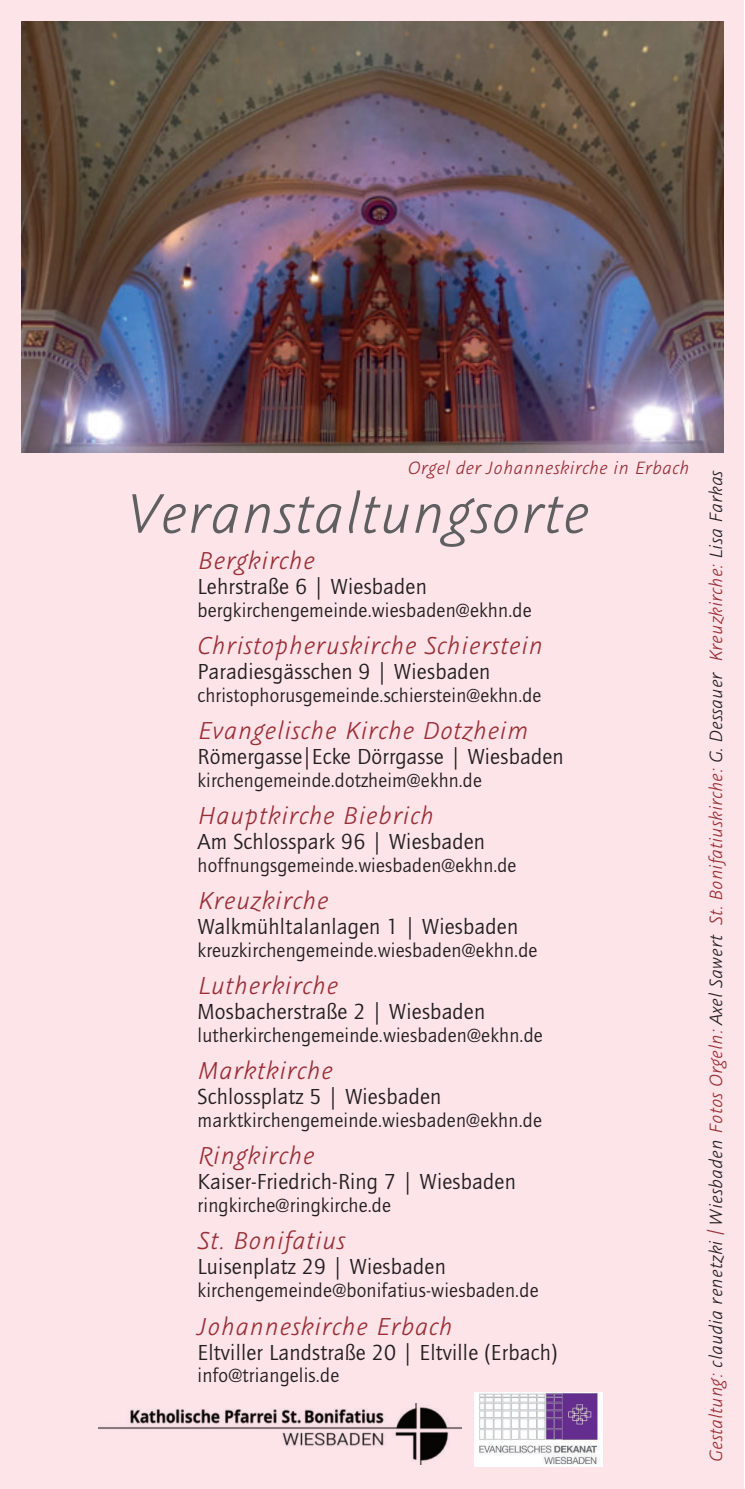
<style>
.page{position:relative;width:745px;height:1489px;background:#fff}
.page>*{position:absolute;margin:0;border:0;box-sizing:border-box;transform-origin:0 0}
.t1{font:italic 300 62.5px "Graublau Sans";color:#5f5f62}
.t2{font:italic 300 27.5px "Graublau Sans";letter-spacing:.01em;color:#9a2e35}
.t3{font:22.5px "Quay Sans EF";letter-spacing:.01em;color:#231f20}
.t4{font:20.25px "Quay Sans EF";letter-spacing:.01em;color:#231f20}
.t5{font:italic 300 20px "Graublau Sans";color:#9a2e35}
.t6{font:20px "Quay Sans EF";letter-spacing:.01em;color:#231f20}
.s1{color:#231f20}
</style>
<div class="page">
<div style="left:0;top:1px;width:742px;height:1487px;background:#fce4e9"></div>
<img style="left:474px;top:1392px;width:128px;height:74px">
<img style="left:98px;top:1403px;width:363px;height:60px">
<img style="left:21px;top:21px;width:702px;height:431px">
<p class="t5" style="left:407px;top:455px;width:283px">Orgel der Johanneskirche in Erbach</p>
<h1 class="t1" style="left:126px;top:474px;width:465px">Veranstaltungsorte</h1>
<p class="t2" style="left:197px;top:543px;width:119px">Bergkirche</p>
<p class="t3" style="left:197px;top:574px;width:231px">Lehrstraße 6 | Wiesbaden</p>
<p class="t4" style="left:197px;top:599px;width:335px">bergkirchengemeinde.wiesbaden@ekhn.de</p>
<p class="t2" style="left:197px;top:628px;width:347px">Christopheruskirche Schierstein</p>
<p class="t3" style="left:197px;top:659px;width:294px">Paradiesgässchen 9 | Wiesbaden</p>
<p class="t6" style="left:197px;top:684px;width:345px">christophorusgemeinde.schierstein@ekhn.de</p>
<p class="t2" style="left:197px;top:713px;width:332px">Evangelische Kirche Dotzheim</p>
<p class="t3" style="left:197px;top:744px;width:367px">Römergasse|Ecke Dörrgasse | Wiesbaden</p>
<p class="t6" style="left:197px;top:769px;width:286px">kirchengemeinde.dotzheim@ekhn.de</p>
<p class="t2" style="left:197px;top:798px;width:238px">Hauptkirche Biebrich</p>
<p class="t3" style="left:197px;top:829px;width:289px">Am Schlosspark 96 | Wiesbaden</p>
<p class="t6" style="left:197px;top:854px;width:320px">hoffnungsgemeinde.wiesbaden@ekhn.de</p>
<p class="t2" style="left:197px;top:883px;width:133px">Kreuzkirche</p>
<p class="t3" style="left:197px;top:914px;width:322px">Walkmühltalanlagen 1 | Wiesbaden</p>
<p class="t4" style="left:197px;top:939px;width:341px">kreuzkirchengemeinde.wiesbaden@ekhn.de</p>
<p class="t2" style="left:197px;top:968px;width:142px">Lutherkirche</p>
<p class="t3" style="left:197px;top:999px;width:289px">Mosbacherstraße 2 | Wiesbaden</p>
<p class="t4" style="left:197px;top:1024px;width:346px">lutherkirchengemeinde.wiesbaden@ekhn.de</p>
<p class="t2" style="left:197px;top:1053px;width:137px">Marktkirche</p>
<p class="t3" style="left:197px;top:1084px;width:245px">Schlossplatz 5 | Wiesbaden</p>
<p class="t4" style="left:197px;top:1109px;width:345px">marktkirchengemeinde.wiesbaden@ekhn.de</p>
<p class="t2" style="left:197px;top:1138px;width:118px">Ringkirche</p>
<p class="t3" style="left:197px;top:1169px;width:319px">Kaiser-Friedrich-Ring 7 | Wiesbaden</p>
<p class="t4" style="left:197px;top:1194px;width:195px">ringkirche@ringkirche.de</p>
<p class="t2" style="left:197px;top:1223px;width:149px">St. Bonifatius</p>
<p class="t3" style="left:197px;top:1254px;width:249px">Luisenplatz 29 | Wiesbaden</p>
<p class="t4" style="left:197px;top:1279px;width:342px">kirchengemeinde@bonifatius-wiesbaden.de</p>
<p class="t2" style="left:197px;top:1308px;width:257px">Johanneskirche Erbach</p>
<p class="t3" style="left:197px;top:1339px;width:361px">Eltviller Landstraße 20 | Eltville (Erbach)</p>
<p class="t4" style="left:197px;top:1364px;width:143px">info@triangelis.de</p>
<p class="t5" style="left:703px;top:1461px;width:993px;rotate:-90deg">Gestaltung: <span class="s1">claudia renetzki</span> | <span class="s1">Wiesbaden</span> Fotos Orgeln: <span class="s1">Axel Sawert</span> St. Bonifatiuskirche: <span class="s1">G. Dessauer</span> Kreuzkirche: <span class="s1">Lisa Farkas</span></p>
</div>
